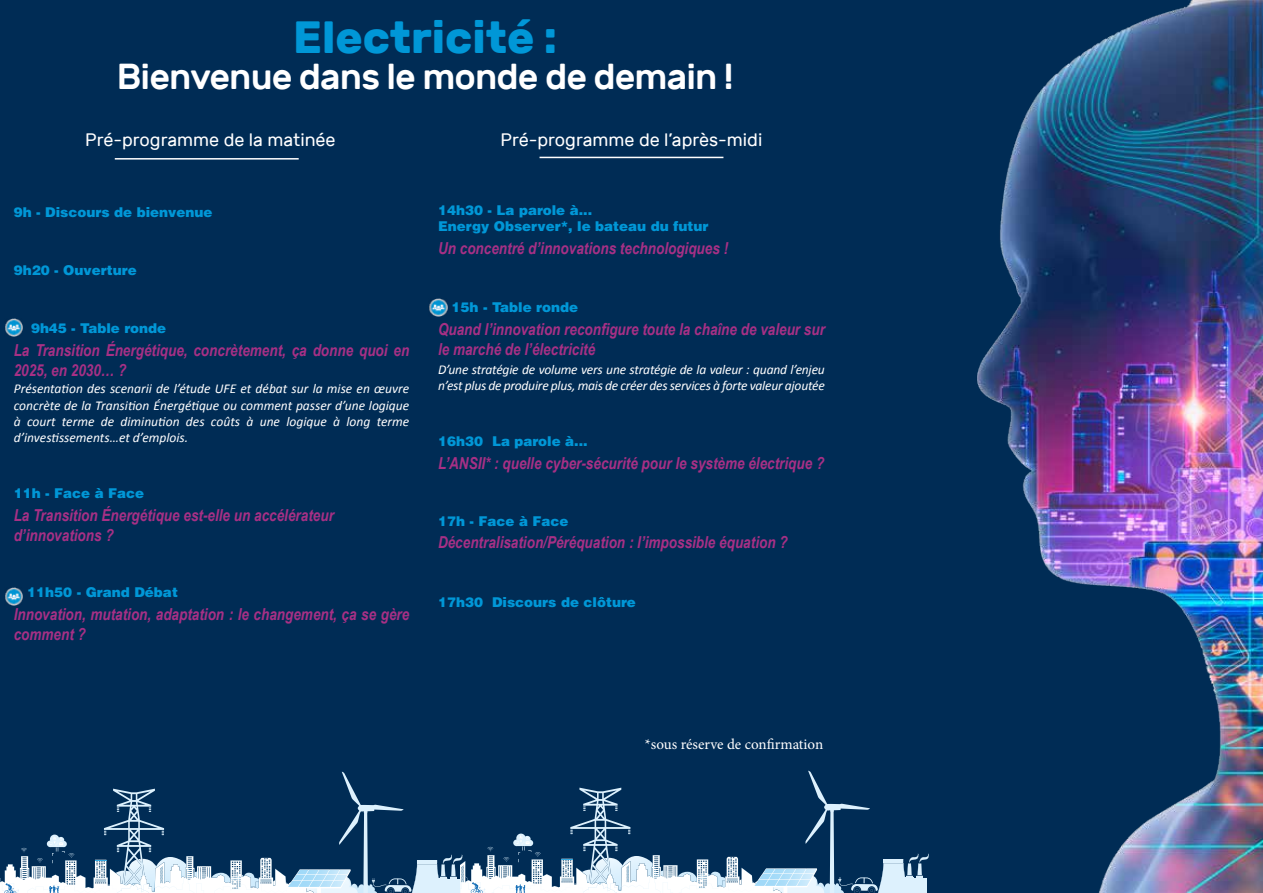
<style>
.page{position:relative;width:1263px;height:893px;background:#002c55}
.page>*{position:absolute;margin:0;border:0;box-sizing:border-box;transform-origin:0 0}
.t1{font:700 45px "Rubik";color:#0097d7}
.t2{font:500 36px "Rubik";letter-spacing:-.025em;color:#fff}
.t3{font:18px "Rubik";color:#fff}
.t4{font:italic 700 16.5px/19.8px "Arial Narrow";color:#a73085}
.t5{font:15px "Minion Pro";color:#fff}
.t6{font:italic 13.5px/16.2px "Calibri";letter-spacing:-.015em;color:#fff;text-align:justify}
.t7{font:900 13.5px/16.2px "Helvetica";color:#0097d7}
</style>
<div class="page">
<img style="left:977px;top:1px;width:286px;height:891px">
<hr style="left:115px;top:158px;width:184px;height:2px;background:#fff">
<hr style="left:539px;top:157px;width:184px;height:1px;background:#fff">
<svg style="left:0;top:770px;width:929px;height:123px"></svg>
<img style="left:5px;top:318px;width:18px;height:18px">
<img style="left:5px;top:588px;width:18px;height:18px">
<img style="left:429px;top:299px;width:18px;height:18px">
<h1 class="t1" style="left:293px;top:11px;width:265px">Electricité :</h1>
<h2 class="t2" style="left:117px;top:56px;width:618px">Bienvenue dans le monde de demain !</h2>
<p class="t3" style="left:85px;top:130px;width:252px">Pré-programme de la matinée</p>
<p class="t3" style="left:501px;top:130px;width:263px">Pré-programme de l’après-midi</p>
<p class="t7" style="left:14px;top:203px;width:200px">9h - Discours de bienvenue</p>
<p class="t7" style="left:14px;top:261px;width:124px">9h20 - Ouverture</p>
<p class="t7" style="left:31px;top:320px;width:136px">9h45 - Table ronde</p>
<p class="t4" style="left:14px;top:339px;width:397px">La Transition Énergétique, concrètement, ça donne quoi en<br>2025, en 2030… ?</p>
<p class="t6" style="left:14px;top:380px;width:397px">Présentation des scenarii de l’étude UFE et débat sur la mise en œuvre concrète de la Transition Énergétique ou comment passer d’une logique à court terme de diminution des coûts à une logique à long terme d’investissements…et d’emplois.</p>
<p class="t7" style="left:14px;top:485px;width:132px">11h - Face à Face</p>
<p class="t4" style="left:14px;top:505px;width:322px">La Transition Énergétique est-elle un accélérateur d’innovations ?</p>
<p class="t7" style="left:27px;top:584px;width:152px">11h50 - Grand Débat</p>
<p class="t4" style="left:14px;top:604px;width:397px">Innovation, mutation, adaptation : le changement, ça se gère comment ?</p>
<p class="t7" style="left:438px;top:201px;width:272px">14h30 - La parole à...<br>Energy Observer*, le bateau du futur</p>
<p class="t4" style="left:438px;top:237px;width:292px">Un concentré d’innovations technologiques !</p>
<p class="t7" style="left:451px;top:299px;width:128px">15h - Table ronde</p>
<p class="t4" style="left:438px;top:318px;width:388px">Quand l’innovation reconfigure toute la chaîne de valeur sur le marché de l’électricité</p>
<p class="t6" style="left:438px;top:361px;width:388px">D’une stratégie de volume vers une stratégie de la valeur : quand l’enjeu n’est plus de produire plus, mais de créer des services à forte valeur ajoutée</p>
<p class="t7" style="left:438px;top:433px;width:151px">16h30 La parole à...</p>
<p class="t4" style="left:438px;top:453px;width:388px">L’ANSII* : quelle cyber-sécurité pour le système électrique ?</p>
<p class="t7" style="left:438px;top:512px;width:132px">17h - Face à Face</p>
<p class="t4" style="left:438px;top:532px;width:351px">Décentralisation/Péréquation : l’impossible équation ?</p>
<p class="t7" style="left:438px;top:593px;width:199px">17h30 Discours de clôture</p>
<p class="t5" style="left:645px;top:734px;width:180px">*sous réserve de confirmation</p>
</div>
